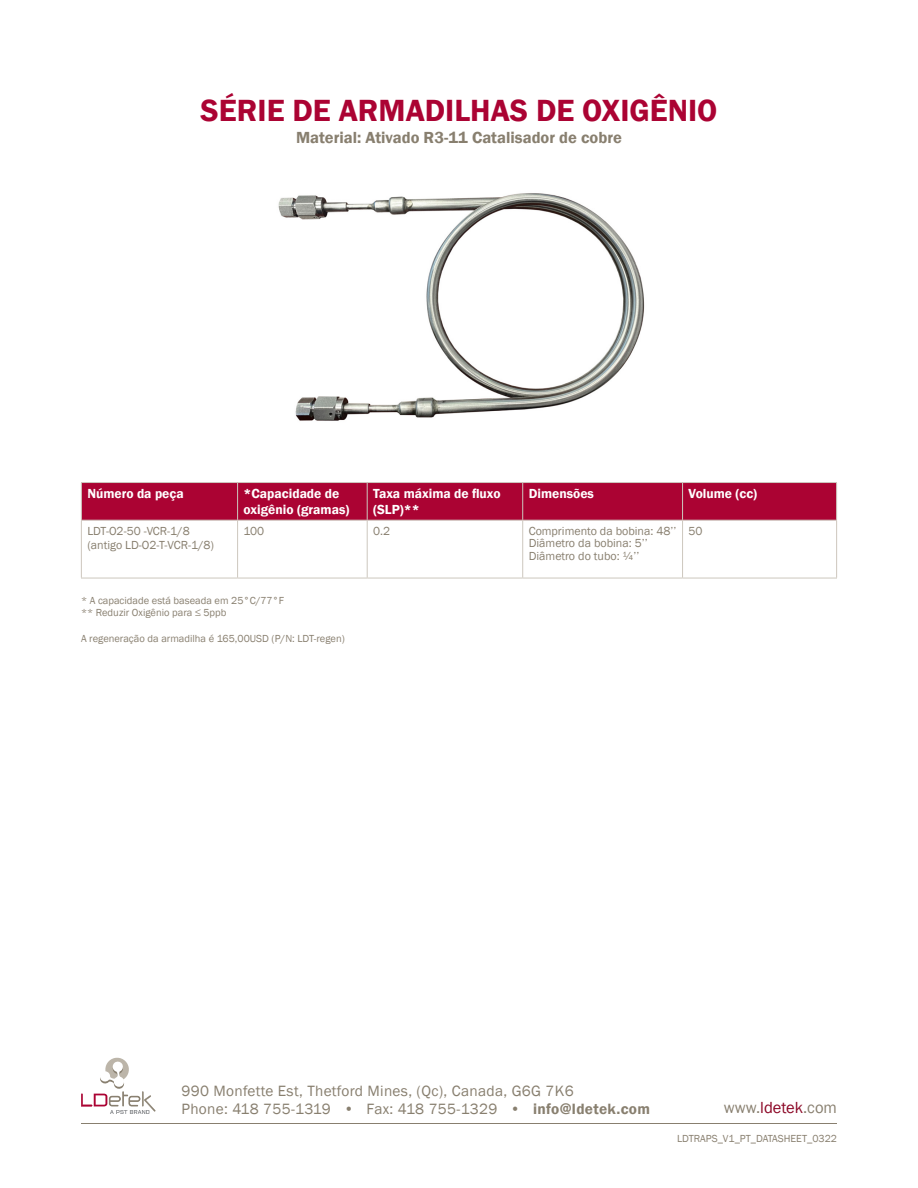
<style>
.page{position:relative;width:918px;height:1188px;background:#fff}
.page>*{position:absolute;margin:0;border:0;box-sizing:border-box;transform-origin:0 0}
.t1{font:600 31.5px "Franklin Gothic";color:#ab0333}
.t2{font:600 16.5px "Franklin Gothic";color:#887f6f}
.t3{font:16.5px "Franklin Gothic";color:#887f6f}
.t4{font:15.3px/18.5px "Franklin Gothic";letter-spacing:.02em;color:#887f6f}
.t5{font:600 13.5px/16.2px "Franklin Gothic";color:#fff}
.t6{font:12px "Franklin Gothic";color:#887f6f}
.t7{font:10.5px "Franklin Gothic";color:#887f6f}
.s1{font-weight:600}
.s2{color:#8b0625}
</style>
<div class="page">
<svg style="left:81px;top:1058px;width:74px;height:56px"></svg>
<div style="left:82px;top:483px;width:754px;height:37px;background:#ab0333"></div>
<hr style="left:81px;top:482px;width:157px;height:1px;background:#cdc7be">
<hr style="left:81px;top:483px;width:1px;height:37px;background:#cdc7be">
<hr style="left:238px;top:482px;width:129px;height:1px;background:#cdc7be">
<hr style="left:237px;top:483px;width:1px;height:37px;background:#cdc7be">
<hr style="left:367px;top:482px;width:156px;height:1px;background:#cdc7be">
<hr style="left:367px;top:483px;width:1px;height:37px;background:#cdc7be">
<hr style="left:523px;top:482px;width:160px;height:1px;background:#cdc7be">
<hr style="left:522px;top:483px;width:1px;height:37px;background:#cdc7be">
<hr style="left:683px;top:482px;width:154px;height:1px;background:#cdc7be">
<hr style="left:682px;top:483px;width:1px;height:37px;background:#cdc7be">
<hr style="left:836px;top:483px;width:1px;height:37px;background:#cdc7be">
<hr style="left:237px;top:521px;width:1px;height:57px;background:#cdc7be">
<hr style="left:367px;top:521px;width:1px;height:57px;background:#cdc7be">
<hr style="left:522px;top:521px;width:1px;height:57px;background:#cdc7be">
<hr style="left:682px;top:521px;width:1px;height:57px;background:#cdc7be">
<hr style="left:836px;top:521px;width:1px;height:57px;background:#cdc7be">
<hr style="left:81px;top:520px;width:157px;height:1px;background:#cdc7be">
<hr style="left:81px;top:521px;width:1px;height:57px;background:#cdc7be">
<hr style="left:238px;top:520px;width:129px;height:1px;background:#cdc7be">
<hr style="left:367px;top:520px;width:156px;height:1px;background:#cdc7be">
<hr style="left:523px;top:520px;width:160px;height:1px;background:#cdc7be">
<hr style="left:683px;top:520px;width:154px;height:1px;background:#cdc7be">
<hr style="left:81px;top:578px;width:157px;height:1px;background:#cdc7be">
<hr style="left:238px;top:578px;width:129px;height:1px;background:#cdc7be">
<hr style="left:367px;top:578px;width:156px;height:1px;background:#cdc7be">
<hr style="left:523px;top:578px;width:160px;height:1px;background:#cdc7be">
<hr style="left:683px;top:578px;width:154px;height:1px;background:#cdc7be">
<img style="left:278px;top:193px;width:367px;height:228px">
<hr style="left:81px;top:1123px;width:756px;height:1px;background:#887f6f">
<p class="t1" style="left:201px;top:91px;width:518px">SÉRIE DE ARMADILHAS DE OXIGÊNIO</p>
<p class="t2" style="left:296px;top:128px;width:327px">Material: Ativado R3-11 Catalisador de cobre</p>
<p class="t5" style="left:87px;top:486px;width:98px">Número da peça</p>
<p class="t5" style="left:244px;top:486px;width:107px">*Capacidade de oxigênio (gramas)</p>
<p class="t5" style="left:373px;top:486px;width:129px">Taxa máxima de fluxo (SLP)**</p>
<p class="t5" style="left:529px;top:486px;width:67px">Dimensões</p>
<p class="t5" style="left:689px;top:486px;width:70px">Volume (cc)</p>
<p class="t6" style="left:87px;top:523px;width:104px">LDT-O2-50 -VCR-1/8</p>
<p class="t6" style="left:87px;top:538px;width:128px">(antigo LD-O2-T-VCR-1/8)</p>
<p class="t6" style="left:244px;top:523px;width:22px">100</p>
<p class="t6" style="left:373px;top:523px;width:19px">0.2</p>
<p class="t6" style="left:529px;top:523px;width:149px">Comprimento da bobina: 48’’</p>
<p class="t6" style="left:529px;top:536px;width:121px">Diâmetro da bobina: 5’’</p>
<p class="t6" style="left:529px;top:548px;width:112px">Diâmetro do tubo: ¼’’</p>
<p class="t6" style="left:689px;top:523px;width:16px">50</p>
<p class="t7" style="left:81px;top:594px;width:205px">* A capacidade está baseada em 25°C/77°F</p>
<p class="t7" style="left:81px;top:606px;width:147px">** Reduzir Oxigênio para ≤ 5ppb</p>
<p class="t7" style="left:81px;top:632px;width:265px">A regeneração da armadilha é 165,00USD (P/N: LDT-regen)</p>
<h3 class="t4" style="left:181px;top:1082px;width:470px">990 Monfette Est, Thetford Mines, (Qc), Canada, G6G 7K6<br>Phone: 418 755-1319 • Fax: 418 755-1329 • <span class="s1">info@ldetek.com</span></h3>
<h2 class="t3" style="left:724px;top:1098px;width:115px">www.<span class="s2">ldetek</span>.com</h2>
<p class="t7" style="left:677px;top:1132px;width:161px">LDTRAPS_V1_PT_DATASHEET_0322</p>
</div>
